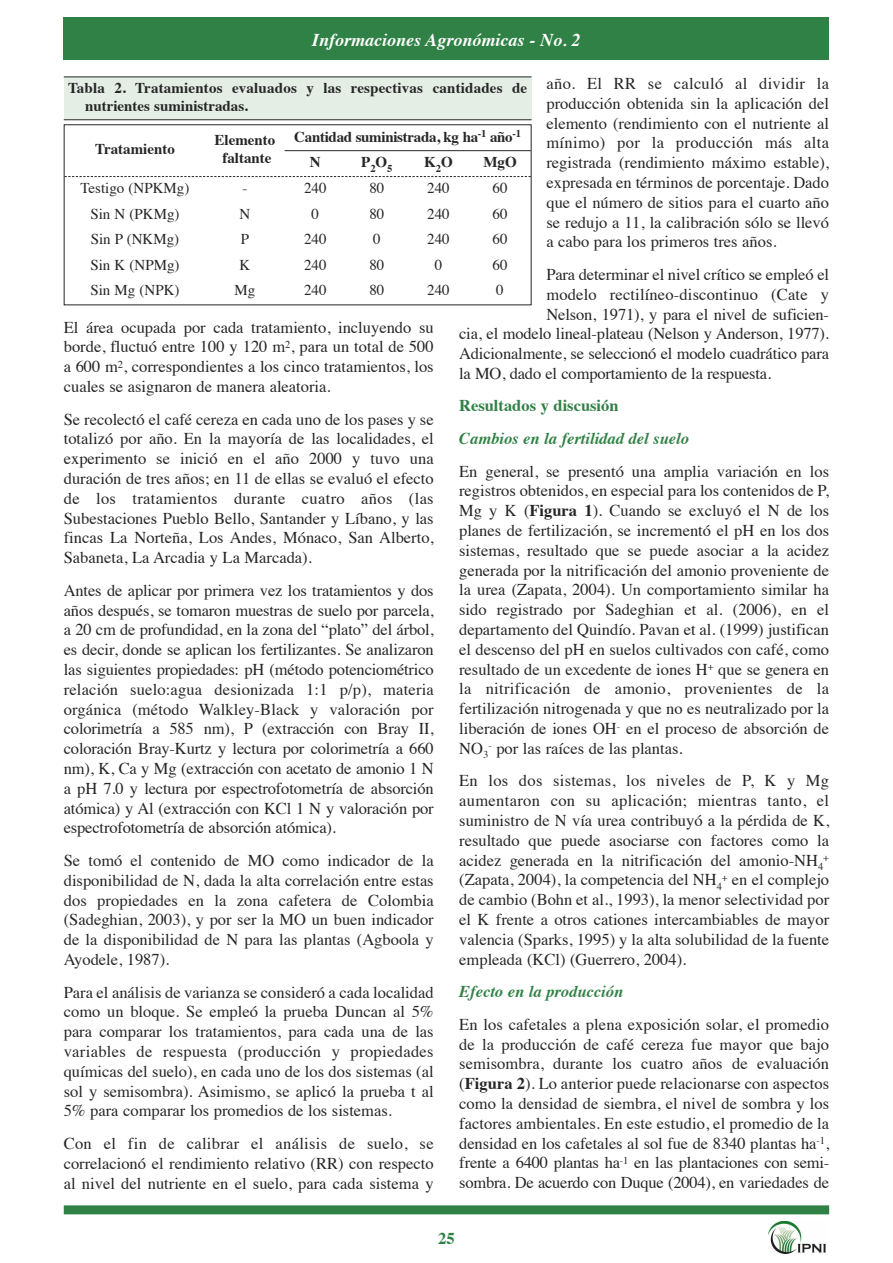
<style>
.page{position:relative;width:893px;height:1263px;background:#fff}
.page>*{position:absolute;margin:0;border:0;box-sizing:border-box;transform-origin:0 0}
.t1{font:italic 700 18px "Times";color:#fff}
.t2{font:16.5px/19.8px "Times";color:#272627;text-align:justify}
.t3{font:italic 700 16.5px "Times";color:#308145}
.t4{font:700 16.5px "Times";color:#308145}
.t5{font:700 15px/18px "Times";color:#272627}
.t6{font:15px "Times";color:#272627}
.t7{font:700 15px/25.5px "Times";letter-spacing:-.02em;color:#272627}
.t8{font:10.5px "Times";color:#272627}
.s1{font-weight:700}
</style>
<div class="page">
<div style="left:64px;top:17px;width:765px;height:43px;background:#308145"></div>
<div style="left:64px;top:1205px;width:765px;height:9px;background:#308145"></div>
<img style="left:769px;top:1221px;width:57px;height:33px">
<div style="left:64px;top:77px;width:467px;height:43px;background:#e4eee5"></div>
<hr style="left:64px;top:77px;width:467px;height:1px;background:#272627">
<hr style="left:64px;top:119px;width:467px;height:1px;background:#272627">
<div style="left:64px;top:124px;width:467px;height:181px;border:1px solid #272627"></div>
<hr style="left:285px;top:150px;width:246px;height:1px;background:#272627">
<svg style="left:65px;top:176px;width:466px;height:1px"></svg>
<p class="t1" style="left:312px;top:32px;width:270px">Informaciones Agronómicas - No. 2</p>
<p class="t2" style="left:546px;top:75px;width:284px">año. El RR se calculó al dividir la producción obtenida sin la aplicación del elemento (rendimiento con el nutriente al mínimo) por la producción más alta registrada (rendimiento máximo estable), expresada en términos de porcentaje. Dado que el número de sitios para el cuarto año se redujo a 11, la calibración sólo se llevó a cabo para los primeros tres años.</p>
<p class="t2" style="left:546px;top:266px;width:284px">Para determinar el nivel crítico se empleó el</p>
<p class="t2" style="left:546px;top:286px;width:284px">modelo rectilíneo-discontinuo (Cate y</p>
<p class="t2" style="left:546px;top:305px;width:284px">Nelson, 1971), y para el nivel de suficien-</p>
<p class="t2" style="left:459px;top:325px;width:371px">cia, el modelo lineal-plateau (Nelson y Anderson, 1977).</p>
<p class="t2" style="left:459px;top:345px;width:371px">Adicionalmente, se seleccionó el modelo cuadrático para</p>
<p class="t2" style="left:459px;top:365px;width:314px">la MO, dado el comportamiento de la respuesta.</p>
<p class="t4" style="left:459px;top:399px;width:161px">Resultados y discusión</p>
<p class="t3" style="left:459px;top:432px;width:231px">Cambios en la fertilidad del suelo</p>
<p class="t2" style="left:459px;top:463px;width:372px">En general, se presentó una amplia variación en los registros obtenidos, en especial para los contenidos de P, Mg y K (<span class="s1">Figura 1</span>). Cuando se excluyó el N de los planes de fertilización, se incrementó el pH en los dos sistemas, resultado que se puede asociar a la acidez generada por la nitrificación del amonio proveniente de la urea (Zapata, 2004). Un comportamiento similar ha sido registrado por Sadeghian et al. (2006), en el departamento del Quindío. Pavan et al. (1999) justifican el descenso del pH en suelos cultivados con café, como resultado de un excedente de iones H<sup>+</sup> que se genera en la nitrificación de amonio, provenientes de la fertilización nitrogenada y que no es neutralizado por la liberación de iones OH<sup>-</sup> en el proceso de absorción de NO<sub>3</sub><sup>-</sup> por las raíces de las plantas.</p>
<p class="t2" style="left:459px;top:772px;width:371px">En los dos sistemas, los niveles de P, K y Mg aumentaron con su aplicación; mientras tanto, el suministro de N vía urea contribuyó a la pérdida de K, resultado que puede asociarse con factores como la acidez generada en la nitrificación del amonio-NH<sub>4</sub></p>
<p class="t5" style="left:85px;top:80px;width:444px;text-indent:-17px">Tabla 2. Tratamientos evaluados y las respectivas cantidades de nutrientes suministradas.</p>
<p class="t5" style="left:95px;top:142px;width:81px">Tratamiento</p>
<p class="t5" style="left:215px;top:133px;width:62px;text-align:center">Elemento faltante</p>
<p class="t7" style="left:310px;top:125px;width:213px;text-indent:-16px">Cantidad suministrada, kg ha<sup>-1</sup> año<sup>-1<br></sup>N</p>
<p class="t5" style="left:361px;top:154px;width:33px">P<sub>2</sub>O<sub>5</sub></p>
<p class="t5" style="left:424px;top:154px;width:30px">K<sub>2</sub>O</p>
<p class="t5" style="left:483px;top:154px;width:35px">MgO</p>
<p class="t6" style="left:81px;top:182px;width:110px">Testigo (NPKMg)</p>
<p class="t6" style="left:242px;top:182px;width:6px">-</p>
<p class="t6" style="left:304px;top:182px;width:24px">240</p>
<p class="t6" style="left:369px;top:182px;width:16px">80</p>
<p class="t6" style="left:427px;top:182px;width:24px">240</p>
<p class="t6" style="left:492px;top:182px;width:16px">60</p>
<p class="t6" style="left:90px;top:208px;width:91px">Sin N (PKMg)</p>
<p class="t6" style="left:240px;top:208px;width:12px">N</p>
<p class="t6" style="left:312px;top:208px;width:9px">0</p>
<p class="t6" style="left:369px;top:208px;width:16px">80</p>
<p class="t6" style="left:427px;top:208px;width:24px">240</p>
<p class="t6" style="left:492px;top:208px;width:16px">60</p>
<p class="t6" style="left:91px;top:233px;width:90px">Sin P (NKMg)</p>
<p class="t6" style="left:241px;top:233px;width:10px">P</p>
<p class="t6" style="left:304px;top:233px;width:24px">240</p>
<p class="t6" style="left:373px;top:233px;width:9px">0</p>
<p class="t6" style="left:427px;top:233px;width:24px">240</p>
<p class="t6" style="left:492px;top:233px;width:16px">60</p>
<p class="t6" style="left:90px;top:259px;width:91px">Sin K (NPMg)</p>
<p class="t6" style="left:240px;top:259px;width:12px">K</p>
<p class="t6" style="left:304px;top:259px;width:24px">240</p>
<p class="t6" style="left:369px;top:259px;width:16px">80</p>
<p class="t6" style="left:435px;top:259px;width:9px">0</p>
<p class="t6" style="left:492px;top:259px;width:16px">60</p>
<p class="t6" style="left:90px;top:284px;width:91px">Sin Mg (NPK)</p>
<p class="t6" style="left:235px;top:284px;width:22px">Mg</p>
<p class="t6" style="left:304px;top:284px;width:24px">240</p>
<p class="t6" style="left:369px;top:284px;width:16px">80</p>
<p class="t6" style="left:427px;top:284px;width:24px">240</p>
<p class="t6" style="left:496px;top:284px;width:9px">0</p>
<p class="t2" style="left:64px;top:319px;width:371px">El área ocupada por cada tratamiento, incluyendo su borde, fluctuó entre 100 y 120 m<sup>2</sup>, para un total de 500 a 600 m<sup>2</sup>, correspondientes a los cinco tratamientos, los cuales se asignaron de manera aleatoria.</p>
<p class="t2" style="left:64px;top:411px;width:371px">Se recolectó el café cereza en cada uno de los pases y se totalizó por año. En la mayoría de las localidades, el experimento se inició en el año 2000 y tuvo una duración de tres años; en 11 de ellas se evaluó el efecto de los tratamientos durante cuatro años (las Subestaciones Pueblo Bello, Santander y Líbano, y las fincas La Norteña, Los Andes, Mónaco, San Alberto, Sabaneta, La Arcadia y La Marcada).</p>
<p class="t2" style="left:64px;top:582px;width:371px">Antes de aplicar por primera vez los tratamientos y dos años después, se tomaron muestras de suelo por parcela, a 20 cm de profundidad, en la zona del “plato” del árbol, es decir, donde se aplican los fertilizantes. Se analizaron las siguientes propiedades: pH (método potenciométrico relación suelo:agua desionizada 1:1 p/p), materia orgánica (método Walkley-Black y valoración por colorimetría a 585 nm), P (extracción con Bray II, coloración Bray-Kurtz y lectura por colorimetría a 660 nm), K, Ca y Mg (extracción con acetato de amonio 1 N a pH 7.0 y lectura por espectrofotometría de absorción atómica) y Al (extracción con KCl 1 N y valoración por espectrofotometría de absorción atómica).</p>
<p class="t2" style="left:64px;top:852px;width:371px">Se tomó el contenido de MO como indicador de la disponibilidad de N, dada la alta correlación entre estas dos propiedades en la zona cafetera de Colombia (Sadeghian, 2003), y por ser la MO un buen indicador de la disponibilidad de N para las plantas (Agboola y Ayodele, 1987).</p>
<p class="t2" style="left:64px;top:983px;width:371px">Para el análisis de varianza se consideró a cada localidad como un bloque. Se empleó la prueba Duncan al 5% para comparar los tratamientos, para cada una de las variables de respuesta (producción y propiedades químicas del suelo), en cada uno de los dos sistemas (al sol y semisombra). Asimismo, se aplicó la prueba t al 5% para comparar los promedios de los sistemas.</p>
<p class="t2" style="left:64px;top:1135px;width:371px">Con el fin de calibrar el análisis de suelo, se correlacionó el rendimiento relativo (RR) con respecto al nivel del nutriente en el suelo, para cada sistema y</p>
<p class="t8" style="left:823px;top:853px;width:7px">+</p>
<p class="t2" style="left:459px;top:871px;width:371px">(Zapata, 2004), la competencia del NH<sub>4</sub><sup>+</sup> en el complejo de cambio (Bohn et al., 1993), la menor selectividad por el K frente a otros cationes intercambiables de mayor valencia (Sparks, 1995) y la alta solubilidad de la fuente empleada (KCl) (Guerrero, 2004).</p>
<p class="t3" style="left:459px;top:985px;width:165px">Efecto en la producción</p>
<p class="t2" style="left:459px;top:1016px;width:371px">En los cafetales a plena exposición solar, el promedio de la producción de café cereza fue mayor que bajo semisombra, durante los cuatro años de evaluación (<span class="s1">Figura 2</span>). Lo anterior puede relacionarse con aspectos como la densidad de siembra, el nivel de sombra y los factores ambientales. En este estudio, el promedio de la densidad en los cafetales al sol fue de 8340 plantas ha<sup>-1</sup>, frente a 6400 plantas ha<sup>-1</sup> en las plantaciones con semi&shy;sombra. De acuerdo con Duque (2004), en variedades de</p>
<p class="t4" style="left:438px;top:1231px;width:18px">25</p>
</div>
